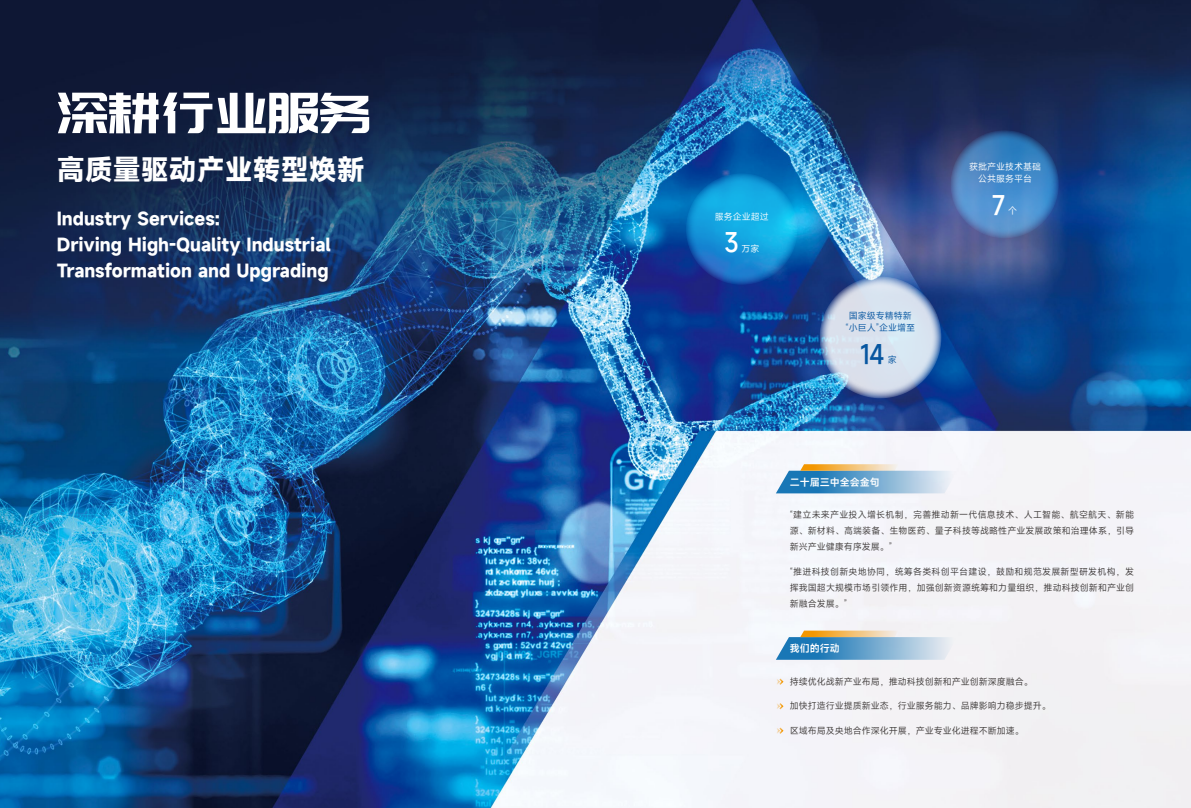
<style>
.page{position:relative;width:1191px;height:808px;background:#fff}
.page>*{position:absolute;margin:0;border:0;box-sizing:border-box;transform-origin:0 0}
.t1{font:56px "Pang Men Zheng Dao";color:#fff}
.t2{font:700 28px "Mi Sans";color:#fff}
.t3{font:500 26px "Mi Sans";color:#fff;scale:.93 1}
.t4{font:500 26px "Mi Sans";color:#0756a0;scale:.93 1}
.t5{font:700 17px/26px "Mi Sans";color:#fff}
.t6{font:600 10px "Mi Sans";color:#fff}
.t7{font:9px/16px "Mi Sans";color:#3e3a39;text-align:justify}
.t8{font:9px/12px "Mi Sans";color:#fff;text-align:center}
.t9{font:9px/12px "Mi Sans";color:#0756a0;text-align:center}
</style>
<div class="page">
<img style="left:0;top:0;width:1191px;height:808px">
<svg style="left:686px;top:173px;width:111px;height:112px;background:#1599d9"></svg>
<svg style="left:950px;top:130px;width:108px;height:108px;background:#4684c2"></svg>
<svg style="left:776px;top:464px;width:181px;height:29px"></svg>
<svg style="left:776px;top:631px;width:181px;height:29px"></svg>
<svg style="left:776px;top:678px;width:7px;height:7px"></svg>
<svg style="left:776px;top:703px;width:7px;height:6px"></svg>
<svg style="left:776px;top:727px;width:7px;height:7px"></svg>
<svg style="left:819px;top:276px;width:122px;height:122px;background:#c6d3e6"></svg>
<h1 class="t1" style="left:57px;top:85px;width:315px">深耕行业服务</h1>
<h2 class="t2" style="left:57px;top:150px;width:309px">高质量驱动产业转型焕新</h2>
<h3 class="t5" style="left:57px;top:206px;width:275px">Industry Services:<br>Driving High-Quality Industrial<br>Transformation and Upgrading</h3>
<p class="t8" style="left:715px;top:210px;width:55px">服务企业超过</p>
<h3 class="t3" style="left:724px;top:225px;width:17px">3</h3>
<p class="t8" style="left:741px;top:242px;width:19px">万家</p>
<p class="t9" style="left:845px;top:309px;width:71px">国家级专精特新<br>“小巨人”企业增至</p>
<h3 class="t4" style="left:860px;top:336px;width:27px">14</h3>
<p class="t9" style="left:888px;top:354px;width:10px">家</p>
<p class="t8" style="left:969px;top:161px;width:73px">获批产业技术基础公共服务平台</p>
<h3 class="t3" style="left:992px;top:188px;width:16px">7</h3>
<p class="t8" style="left:1008px;top:205px;width:10px">个</p>
<p class="t6" style="left:789px;top:475px;width:91px">二十届三中全会金句</p>
<p class="t7" style="left:789px;top:507px;width:346px">“建立未来产业投入增长机制，完善推动新一代信息技术、人工智能、航空航天、新能源、新材料、高端装备、生物医药、量子科技等战略性产业发展政策和治理体系，引导新兴产业健康有序发展。”</p>
<p class="t7" style="left:789px;top:563px;width:346px">“推进科技创新央地协同，统筹各类科创平台建设，鼓励和规范发展新型研发机构，发挥我国超大规模市场引领作用，加强创新资源统筹和力量组织，推动科技创新和产业创新融合发展。”</p>
<p class="t6" style="left:789px;top:642px;width:51px">我们的行动</p>
<p class="t7" style="left:789px;top:673px;width:244px">持续优化战新产业布局，推动科技创新和产业创新深度融合。</p>
<p class="t7" style="left:789px;top:698px;width:262px">加快打造行业提质新业态，行业服务能力、品牌影响力稳步提升。</p>
<p class="t7" style="left:789px;top:722px;width:235px">区域布局及央地合作深化开展，产业专业化进程不断加速。</p>
</div>
